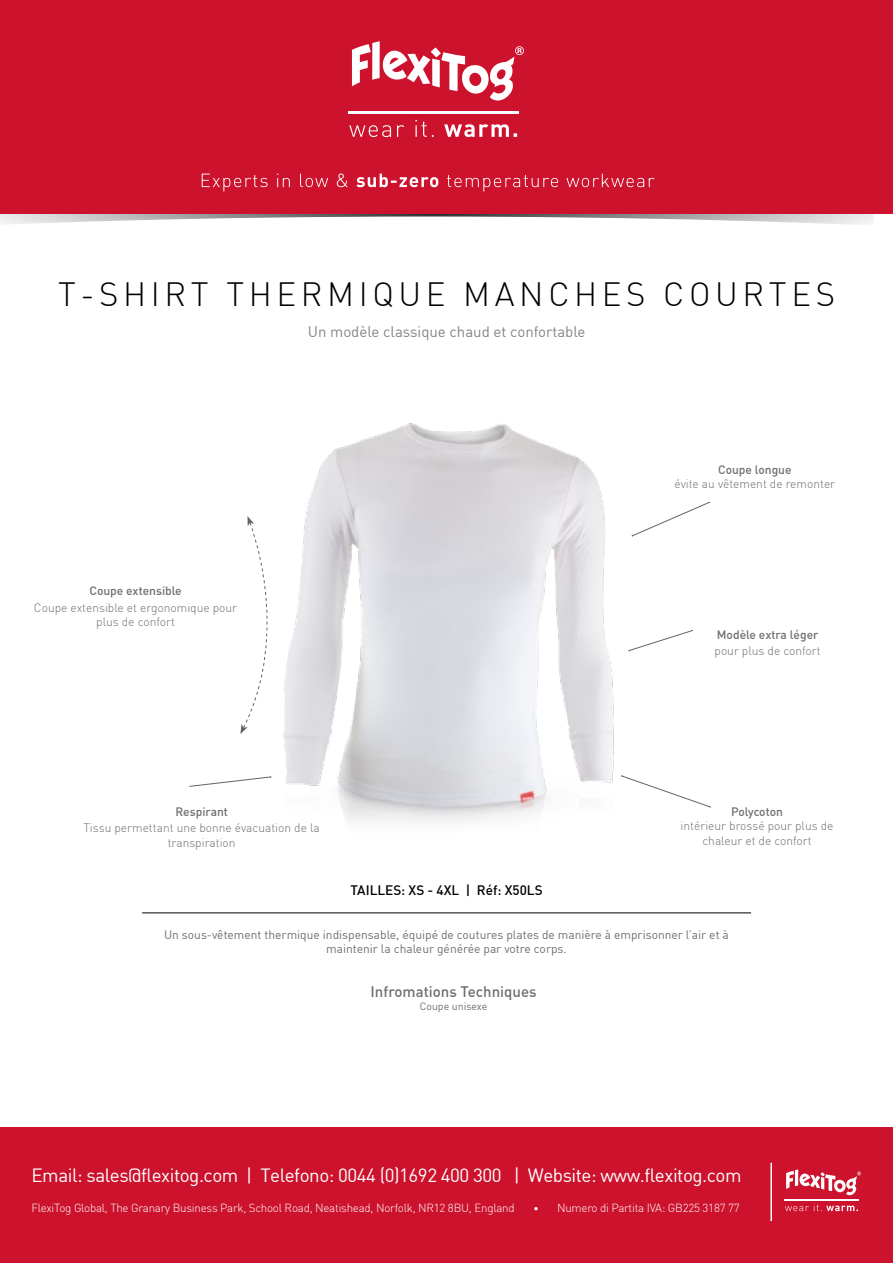
<style>
.page{position:relative;width:893px;height:1263px;background:#fff}
.page>*{position:absolute;margin:0;border:0;box-sizing:border-box;transform-origin:0 0}
.t1{font:300 33px "DIN";letter-spacing:.14em;color:#000}
.t2{font:18.75px "DIN";letter-spacing:-.025em;color:#fff}
.t3{font:15px "DIN";color:#858584}
.t4{font:500 15px "DIN";color:#706f6f}
.t5{font:500 13.5px "DIN";color:#000}
.t6{font:300 12px/14.4px "DIN";color:#706f6f;text-align:center}
.t7{font:12px/14.4px "DIN";color:#706f6f;text-align:center}
.t8{font:500 12px "DIN";color:#706f6f}
.t9{font:300 11.55px "DIN";letter-spacing:-.02em;color:#fff}
.t10{font:10.5px "DIN";color:#706f6f}
.s1{font-weight:400;font-size:10.05px}
</style>
<div class="page">
<img style="left:0;top:214px;width:873px;height:3px">
<svg style="left:0;top:217px;width:873px;height:8px"></svg>
<div style="left:0;top:0;width:893px;height:214px;background:#cd122d"></div>
<div style="left:0;top:1129px;width:893px;height:134px;background:#cd122d"></div>
<hr style="left:770px;top:1163px;width:2px;height:58px;background:#fff">
<svg style="left:202px;top:173px;width:453px;height:18px"></svg>
<hr style="left:348px;top:111px;width:170px;height:2px;background:#fff">
<svg style="left:349px;top:120px;width:168px;height:17px"></svg>
<svg style="left:352px;top:41px;width:172px;height:60px"></svg>
<hr style="left:784px;top:1200px;width:74px;height:1px;background:#fff">
<svg style="left:785px;top:1204px;width:73px;height:7px"></svg>
<svg style="left:786px;top:1169px;width:75px;height:26px"></svg>
<img style="left:271px;top:423px;width:359px;height:401px">
<hr style="left:142px;top:913px;width:609px;height:1px;background:#000">
<svg style="left:621px;top:775px;width:90px;height:33px"></svg>
<svg style="left:631px;top:501px;width:80px;height:36px"></svg>
<svg style="left:628px;top:630px;width:65px;height:21px"></svg>
<svg style="left:189px;top:776px;width:82px;height:11px"></svg>
<svg style="left:240px;top:516px;width:52px;height:218px"></svg>
<h1 class="t1" style="left:58px;top:274px;width:778px">T-SHIRT THERMIQUE MANCHES COURTES</h1>
<p class="t3" style="left:308px;top:322px;width:279px">Un modèle classique chaud et confortable</p>
<p class="t8" style="left:89px;top:583px;width:94px">Coupe extensible</p>
<p class="t6" style="left:34px;top:600px;width:205px">Coupe extensible et ergonomique pour plus de confort</p>
<p class="t8" style="left:175px;top:804px;width:54px">Respirant</p>
<p class="t6" style="left:84px;top:821px;width:238px">Tissu permettant une bonne évacuation de la transpiration</p>
<p class="t8" style="left:718px;top:462px;width:75px">Coupe longue</p>
<p class="t6" style="left:674px;top:476px;width:162px">évite au vêtement de remonter</p>
<p class="t8" style="left:717px;top:627px;width:103px">Modèle extra léger</p>
<p class="t6" style="left:714px;top:644px;width:108px">pour plus de confort</p>
<p class="t8" style="left:731px;top:804px;width:54px">Polycoton</p>
<p class="t6" style="left:681px;top:818px;width:154px">intérieur brossé pour plus de chaleur et de confort</p>
<p class="t5" style="left:351px;top:881px;width:194px">TAILLES: XS - 4XL | Réf: X50LS</p>
<p class="t7" style="left:164px;top:927px;width:566px">Un sous-vêtement thermique indispensable, équipé de coutures plates de manière à emprisonner l’air et à maintenir la chaleur générée par votre corps.</p>
<p class="t4" style="left:371px;top:982px;width:168px">Infromations Techniques</p>
<p class="t10" style="left:420px;top:1000px;width:69px">Coupe unisexe</p>
<h2 class="t2" style="left:32px;top:1163px;width:712px">Email: sales@flexitog.com | Telefono: 0044 (0)1692 400 300 | Website: www.flexitog.com</h2>
<p class="t9" style="left:32px;top:1201px;width:485px">FlexiTog Global, The Granary Business Park, School Road, Neatishead, Norfolk, NR12 8BU, England</p>
<p class="t9" style="left:534px;top:1201px;width:208px"><span class="s1">•</span> Numero di Partita IVA: GB225 3187 77</p>
</div>
